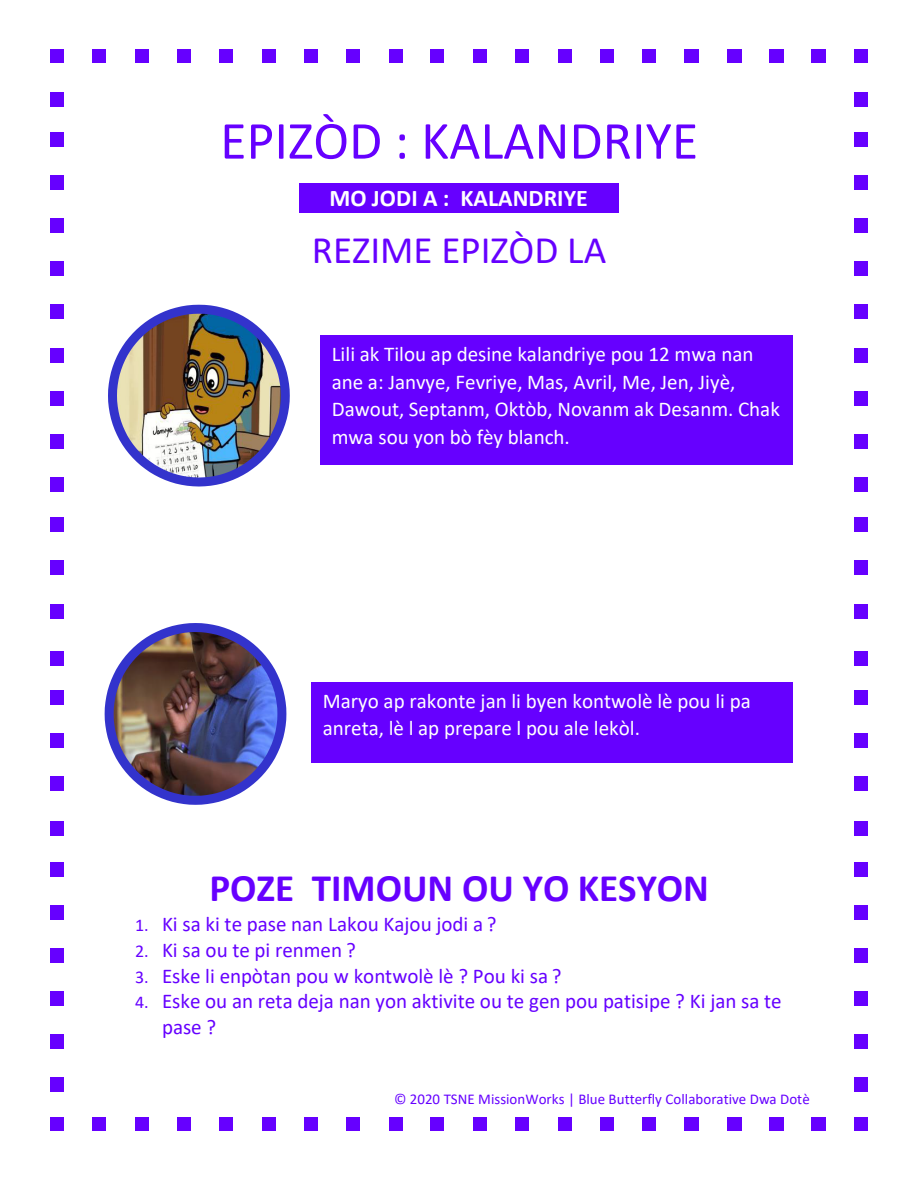
<style>
.page{position:relative;width:918px;height:1188px;background:#fff}
.page>*{position:absolute;margin:0;border:0;box-sizing:border-box;transform-origin:0 0}
.t1{font:54px "Calibri";color:#60f}
.t2{font:700 39px "Calibri";color:#60f}
.t3{font:39px "Calibri";color:#60f}
.t4{font:700 24px "Calibri";color:#fff}
.t5{font:21px/27.6px "Calibri";color:#fff}
.t6{font:21px/25.8px "Calibri";color:#60f}
.t7{font:15px "Calibri";color:#60f}
.s1{font-size:18px}
</style>
<div class="page">
<div style="left:50px;top:92px;width:14px;height:14px;background:#60f"></div>
<div style="left:854px;top:92px;width:14px;height:14px;background:#60f"></div>
<div style="left:50px;top:305px;width:14px;height:14px;background:#60f"></div>
<img style="left:108px;top:304px;width:182px;height:183px">
<div style="left:854px;top:305px;width:14px;height:14px;background:#60f"></div>
<div style="left:50px;top:518px;width:14px;height:14px;background:#60f"></div>
<div style="left:854px;top:518px;width:14px;height:14px;background:#60f"></div>
<div style="left:50px;top:561px;width:14px;height:14px;background:#60f"></div>
<div style="left:854px;top:561px;width:14px;height:14px;background:#60f"></div>
<div style="left:50px;top:604px;width:14px;height:14px;background:#60f"></div>
<div style="left:854px;top:604px;width:14px;height:14px;background:#60f"></div>
<div style="left:50px;top:821px;width:14px;height:14px;background:#60f"></div>
<div style="left:854px;top:821px;width:14px;height:14px;background:#60f"></div>
<div style="left:50px;top:1077px;width:14px;height:14px;background:#60f"></div>
<div style="left:854px;top:1077px;width:14px;height:14px;background:#60f"></div>
<div style="left:299px;top:183px;width:320px;height:30px;background:#60f"></div>
<div style="left:854px;top:1117px;width:14px;height:14px;background:#60f"></div>
<div style="left:812px;top:1117px;width:14px;height:14px;background:#60f"></div>
<div style="left:769px;top:1117px;width:14px;height:14px;background:#60f"></div>
<div style="left:727px;top:1117px;width:14px;height:14px;background:#60f"></div>
<div style="left:685px;top:1117px;width:14px;height:14px;background:#60f"></div>
<div style="left:642px;top:1117px;width:14px;height:14px;background:#60f"></div>
<div style="left:600px;top:1117px;width:14px;height:14px;background:#60f"></div>
<div style="left:558px;top:1117px;width:14px;height:14px;background:#60f"></div>
<div style="left:515px;top:1117px;width:14px;height:14px;background:#60f"></div>
<div style="left:473px;top:1117px;width:14px;height:14px;background:#60f"></div>
<div style="left:430px;top:1117px;width:14px;height:14px;background:#60f"></div>
<div style="left:389px;top:1117px;width:14px;height:14px;background:#60f"></div>
<div style="left:346px;top:1117px;width:14px;height:14px;background:#60f"></div>
<div style="left:304px;top:1117px;width:13px;height:14px;background:#60f"></div>
<div style="left:262px;top:1117px;width:14px;height:14px;background:#60f"></div>
<div style="left:219px;top:1117px;width:14px;height:14px;background:#60f"></div>
<div style="left:177px;top:1117px;width:14px;height:14px;background:#60f"></div>
<div style="left:135px;top:1117px;width:14px;height:14px;background:#60f"></div>
<div style="left:92px;top:1117px;width:14px;height:14px;background:#60f"></div>
<div style="left:50px;top:1117px;width:14px;height:14px;background:#60f"></div>
<div style="left:854px;top:651px;width:14px;height:14px;background:#60f"></div>
<img style="left:104px;top:623px;width:183px;height:182px">
<div style="left:50px;top:651px;width:14px;height:14px;background:#60f"></div>
<div style="left:854px;top:49px;width:14px;height:14px;background:#60f"></div>
<div style="left:812px;top:49px;width:14px;height:14px;background:#60f"></div>
<div style="left:769px;top:49px;width:14px;height:14px;background:#60f"></div>
<div style="left:727px;top:49px;width:14px;height:14px;background:#60f"></div>
<div style="left:685px;top:49px;width:14px;height:14px;background:#60f"></div>
<div style="left:642px;top:49px;width:14px;height:14px;background:#60f"></div>
<div style="left:600px;top:49px;width:14px;height:14px;background:#60f"></div>
<div style="left:558px;top:49px;width:14px;height:14px;background:#60f"></div>
<div style="left:515px;top:49px;width:14px;height:14px;background:#60f"></div>
<div style="left:473px;top:49px;width:14px;height:14px;background:#60f"></div>
<div style="left:430px;top:49px;width:14px;height:14px;background:#60f"></div>
<div style="left:389px;top:49px;width:14px;height:14px;background:#60f"></div>
<div style="left:346px;top:49px;width:14px;height:14px;background:#60f"></div>
<div style="left:304px;top:49px;width:13px;height:14px;background:#60f"></div>
<div style="left:262px;top:49px;width:14px;height:14px;background:#60f"></div>
<div style="left:219px;top:49px;width:14px;height:14px;background:#60f"></div>
<div style="left:177px;top:49px;width:14px;height:14px;background:#60f"></div>
<div style="left:135px;top:49px;width:14px;height:14px;background:#60f"></div>
<div style="left:92px;top:49px;width:14px;height:14px;background:#60f"></div>
<div style="left:50px;top:49px;width:14px;height:14px;background:#60f"></div>
<div style="left:321px;top:335px;width:472px;height:130px;background:#60f"></div>
<div style="left:312px;top:682px;width:481px;height:81px;background:#60f"></div>
<div style="left:854px;top:133px;width:14px;height:14px;background:#60f"></div>
<div style="left:854px;top:176px;width:14px;height:14px;background:#60f"></div>
<div style="left:854px;top:219px;width:14px;height:14px;background:#60f"></div>
<div style="left:854px;top:262px;width:14px;height:14px;background:#60f"></div>
<div style="left:854px;top:348px;width:14px;height:14px;background:#60f"></div>
<div style="left:854px;top:391px;width:14px;height:14px;background:#60f"></div>
<div style="left:854px;top:434px;width:14px;height:14px;background:#60f"></div>
<div style="left:854px;top:477px;width:14px;height:14px;background:#60f"></div>
<div style="left:854px;top:690px;width:14px;height:14px;background:#60f"></div>
<div style="left:854px;top:733px;width:14px;height:14px;background:#60f"></div>
<div style="left:854px;top:776px;width:14px;height:14px;background:#60f"></div>
<div style="left:854px;top:862px;width:14px;height:14px;background:#60f"></div>
<div style="left:854px;top:905px;width:14px;height:14px;background:#60f"></div>
<div style="left:854px;top:948px;width:14px;height:14px;background:#60f"></div>
<div style="left:854px;top:991px;width:14px;height:14px;background:#60f"></div>
<div style="left:854px;top:1034px;width:14px;height:14px;background:#60f"></div>
<div style="left:50px;top:133px;width:14px;height:14px;background:#60f"></div>
<div style="left:50px;top:176px;width:14px;height:14px;background:#60f"></div>
<div style="left:50px;top:219px;width:14px;height:14px;background:#60f"></div>
<div style="left:50px;top:262px;width:14px;height:14px;background:#60f"></div>
<div style="left:50px;top:348px;width:14px;height:14px;background:#60f"></div>
<div style="left:50px;top:391px;width:14px;height:14px;background:#60f"></div>
<div style="left:50px;top:434px;width:14px;height:14px;background:#60f"></div>
<div style="left:50px;top:477px;width:14px;height:14px;background:#60f"></div>
<div style="left:50px;top:690px;width:14px;height:14px;background:#60f"></div>
<div style="left:50px;top:733px;width:14px;height:14px;background:#60f"></div>
<div style="left:50px;top:776px;width:14px;height:14px;background:#60f"></div>
<div style="left:50px;top:862px;width:14px;height:14px;background:#60f"></div>
<div style="left:50px;top:905px;width:14px;height:14px;background:#60f"></div>
<div style="left:50px;top:948px;width:14px;height:14px;background:#60f"></div>
<div style="left:50px;top:991px;width:14px;height:14px;background:#60f"></div>
<div style="left:50px;top:1034px;width:14px;height:14px;background:#60f"></div>
<h1 class="t1" style="left:220px;top:103px;width:480px">EPIZÒD : KALANDRIYE</h1>
<p class="t4" style="left:329px;top:181px;width:260px">MO JODI A : KALANDRIYE</p>
<h2 class="t3" style="left:312px;top:223px;width:296px">REZIME EPIZÒD LA</h2>
<p class="t5" style="left:332px;top:340px;width:450px">Lili ak Tilou ap desine kalandriye pou 12 mwa nan ane a: Janvye, Fevriye, Mas, Avril, Me, Jen, Jiyè, Dawout, Septanm, Oktòb, Novanm ak Desanm. Chak mwa sou yon bò fèy blanch.</p>
<p class="t5" style="left:323px;top:687px;width:430px;line-height:27px">Maryo ap rakonte jan li byen kontwolè lè pou li pa anreta, lè l ap prepare l pou ale lekòl.</p>
<h2 class="t2" style="left:209px;top:860px;width:501px">POZE TIMOUN OU YO KESYON</h2>
<p class="t6" style="left:135px;top:911px;width:363px"><span class="s1">1.</span> Ki sa ki te pase nan Lakou Kajou jodi a ?</p>
<p class="t6" style="left:135px;top:937px;width:222px"><span class="s1">2.</span> Ki sa ou te pi renmen ?</p>
<p class="t6" style="left:135px;top:962px;width:428px"><span class="s1">3.</span> Eske li enpòtan pou w kontwolè lè ? Pou ki sa ?</p>
<p class="t6" style="left:162px;top:987px;width:621px;text-indent:-27px"><span class="s1">4.</span> Eske ou an reta deja nan yon aktivite ou te gen pou patisipe ? Ki jan sa te pase ?</p>
<p class="t7" style="left:394px;top:1089px;width:417px">© 2020 TSNE MissionWorks | Blue Butterfly Collaborative Dwa Dotè</p>
</div>
